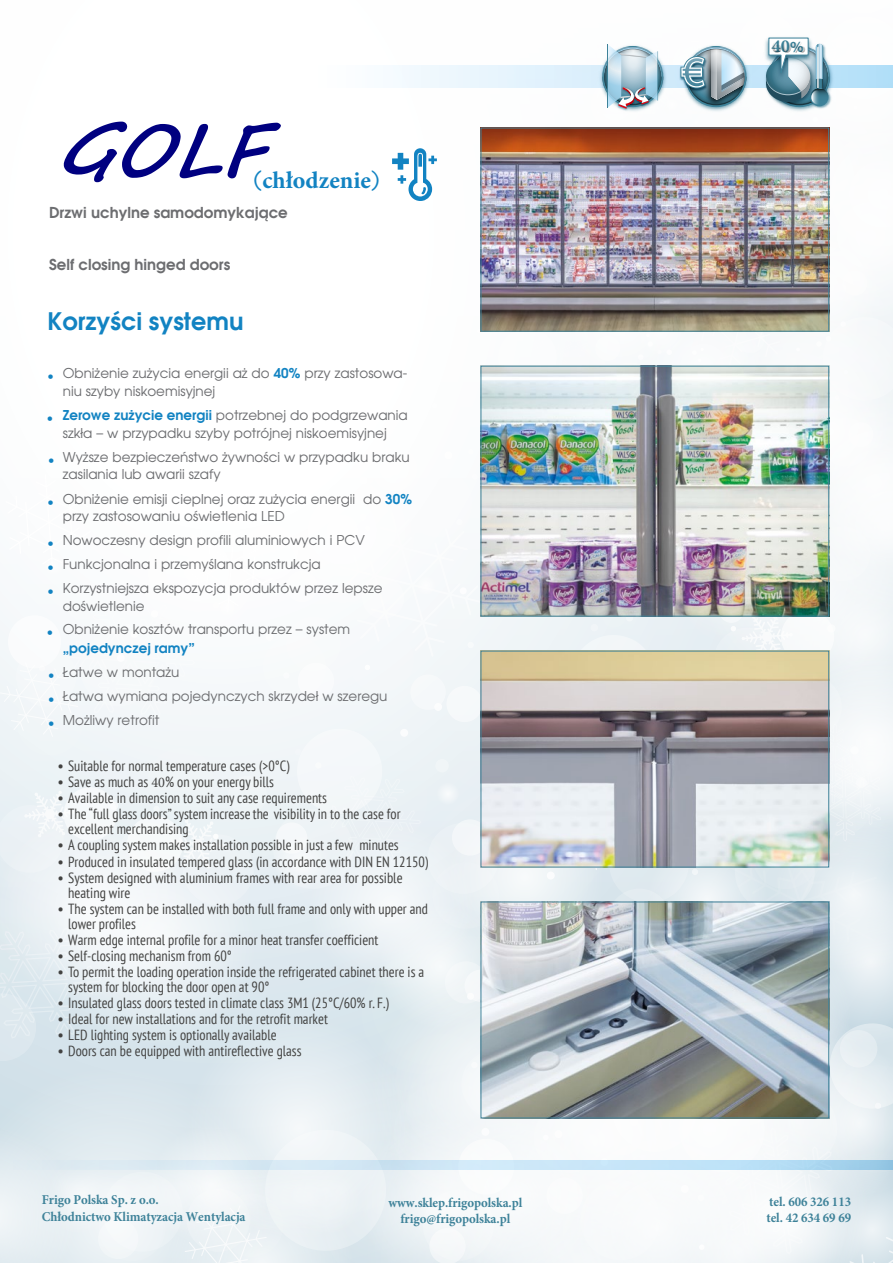
<style>
.page{position:relative;width:893px;height:1263px;background:#fff}
.page>*{position:absolute;margin:0;border:0;box-sizing:border-box;transform-origin:0 0}
.t1{font:italic 700 72px "Segoe Script";color:#000080}
.t2{font:700 24px "Avalon";color:#1283c2}
.t3{font:700 24px "Minion Pro";color:#1283c2}
.t4{font:700 18.3px "Minion Pro";color:#3e8299}
.t5{font:18px/23.9px "Arial";color:#1283c2;text-align:justify}
.t6{font:700 15px "Avalon";color:#6c6d70}
.t7{font:condensed 14.7px/15px "PT Sans";color:#424241}
.t8{font:13.5px/23.9px "Avalon";color:#6c6d70}
.t9{font:700 13.5px/16.5px "Minion Pro";letter-spacing:-.005em;color:#3e8299;scale:.95 1}
.t10{font:700 13.5px "Avalon";color:#1283c2}
.s1{font-family:"Avalon"}
.s2{font-weight:700;color:#1283c2}
.s3{font-stretch:normal}
.s4{font-family:"Minion Pro";font-stretch:normal}
.s5{font-family:"Myriad";font-size:15.45px}
</style>
<div class="page">
<img style="left:0;top:37px;width:893px;height:1226px">
<h1 class="t1" style="left:57px;top:92px;width:240px">GOLF</h1>
<h2 class="t3" style="left:253px;top:163px;width:128px"><span class="s1">(</span>chłodzenie<span class="s1">)</span></h2>
<p class="t6" style="left:49px;top:206px;width:240px">Drzwi uchylne samodomykające</p>
<p class="t6" style="left:49px;top:258px;width:183px">Self closing hinged doors</p>
<h2 class="t2" style="left:48px;top:311px;width:197px">Korzyści systemu</h2>
<p class="t5" style="left:48px;top:366px;width:8px">•</p>
<p class="t5" style="left:47px;top:409px;width:8px">•</p>
<p class="t5" style="left:48px;top:450px;width:8px">•</p>
<p class="t5" style="left:48px;top:492px;width:8px">•</p>
<p class="t5" style="left:48px;top:534px;width:8px">• • •</p>
<p class="t5" style="left:47px;top:623px;width:8px">•</p>
<p class="t5" style="left:48px;top:666px;width:8px">• • •</p>
<p class="t8" style="left:63px;top:365px;width:346px;line-height:17.9px">Obniżenie zużycia energii aż do <span class="s2">40%</span> przy zastosowa&shy;niu szyby niskoemisyjnej</p>
<p class="t8" style="left:63px;top:407px;width:346px;line-height:17.9px"><span class="s2">Zerowe zużycie energii</span> potrzebnej do podgrzewania szkła – w przypadku szyby potrójnej niskoemisyjnej</p>
<p class="t8" style="left:63px;top:449px;width:348px;line-height:17.5px">Wyższe bezpieczeństwo żywności w przypadku braku zasilania lub awarii szafy</p>
<p class="t8" style="left:63px;top:491px;width:351px;line-height:17.9px">Obniżenie emisji cieplnej oraz zużycia energii do <span class="s2">30% </span>przy zastosowaniu oświetlenia LED</p>
<p class="t8" style="left:63px;top:529px;width:321px">Nowoczesny design profili aluminiowych i PCV<br>Funkcjonalna i przemyślana konstrukcja<br>Korzystniejsza ekspozycja produktów przez lepsze</p>
<p class="t8" style="left:63px;top:595px;width:289px">doświetlenie<br>Obniżenie kosztów transportu przez – system</p>
<p class="t10" style="left:63px;top:642px;width:134px">„pojedynczej ramy”</p>
<p class="t8" style="left:63px;top:661px;width:326px">Łatwe w montażu<br>Łatwa wymiana pojedynczych skrzydeł w szeregu<br>Możliwy retrofit</p>
<p class="t7" style="left:58px;top:758px;width:233px"><span class="s3">•</span> Suitable for normal temperature cases (&gt;0°C)</p>
<p class="t7" style="left:58px;top:774px;width:218px"><span class="s3">•</span> Save as much as <span class="s4">40</span>% on your energy bills</p>
<p class="t7" style="left:58px;top:790px;width:271px"><span class="s3">•</span> Available in dimension to suit any case requirements</p>
<p class="t7" style="left:68px;top:806px;width:334px;text-indent:-11px"><span class="s3">•</span> The “full glass doors” system increase the visibility in to the case for excellent merchandising</p>
<p class="t7" style="left:58px;top:837px;width:343px"><span class="s3">•</span> A coupling system makes installation possible in just a few minutes</p>
<p class="t7" style="left:58px;top:853px;width:372px"><span class="s3">•</span> Produced in insulated tempered glass (in accordance with DIN EN 12150)</p>
<p class="t7" style="left:68px;top:869px;width:336px;text-indent:-11px"><span class="s3">•</span> System designed with aluminium frames with rear area for possible heating wire</p>
<p class="t7" style="left:68px;top:901px;width:361px;text-indent:-11px"><span class="s3">•</span> The system can be installed with both full frame and only with upper and lower profiles</p>
<p class="t7" style="left:58px;top:932px;width:322px"><span class="s3">•</span> Warm edge internal profile for a minor heat transfer coefficient</p>
<p class="t7" style="left:58px;top:948px;width:176px"><span class="s3">•</span> Self-closing mechanism from 60°</p>
<p class="t7" style="left:68px;top:964px;width:358px;text-indent:-11px"><span class="s3">•</span> To permit the loading operation inside the refrigerated cabinet there is a system for blocking the door open at 90°</p>
<p class="t7" style="left:58px;top:995px;width:333px"><span class="s3">•</span> Insulated glass doors tested in climate class 3M1 (25°C/60% r. F.)</p>
<p class="t7" style="left:58px;top:1011px;width:272px"><span class="s3">•</span> Ideal for new installations and for the retrofit market</p>
<p class="t7" style="left:58px;top:1027px;width:221px"><span class="s3">•</span> LED lighting system is optionally available</p>
<p class="t7" style="left:58px;top:1043px;width:245px"><span class="s3">•</span> Doors can be equipped with antireflective glass</p>
<p class="t4" style="left:772px;top:33px;width:33px">40<span class="s5">%</span></p>
<p class="t9" style="left:42px;top:1191px;width:216px">Frigo Polska Sp. z o.o.<br>Chłodnictwo Klimatyzacja Wentylacja</p>
<p class="t9" style="left:388px;top:1194px;width:142px;text-align:center">www.sklep.frigopolska.pl frigo@frigopolska.pl</p>
<p class="t9" style="left:766px;top:1193px;width:91px">tel. 606 326 113 tel. 42 634 69 69</p>
</div>
